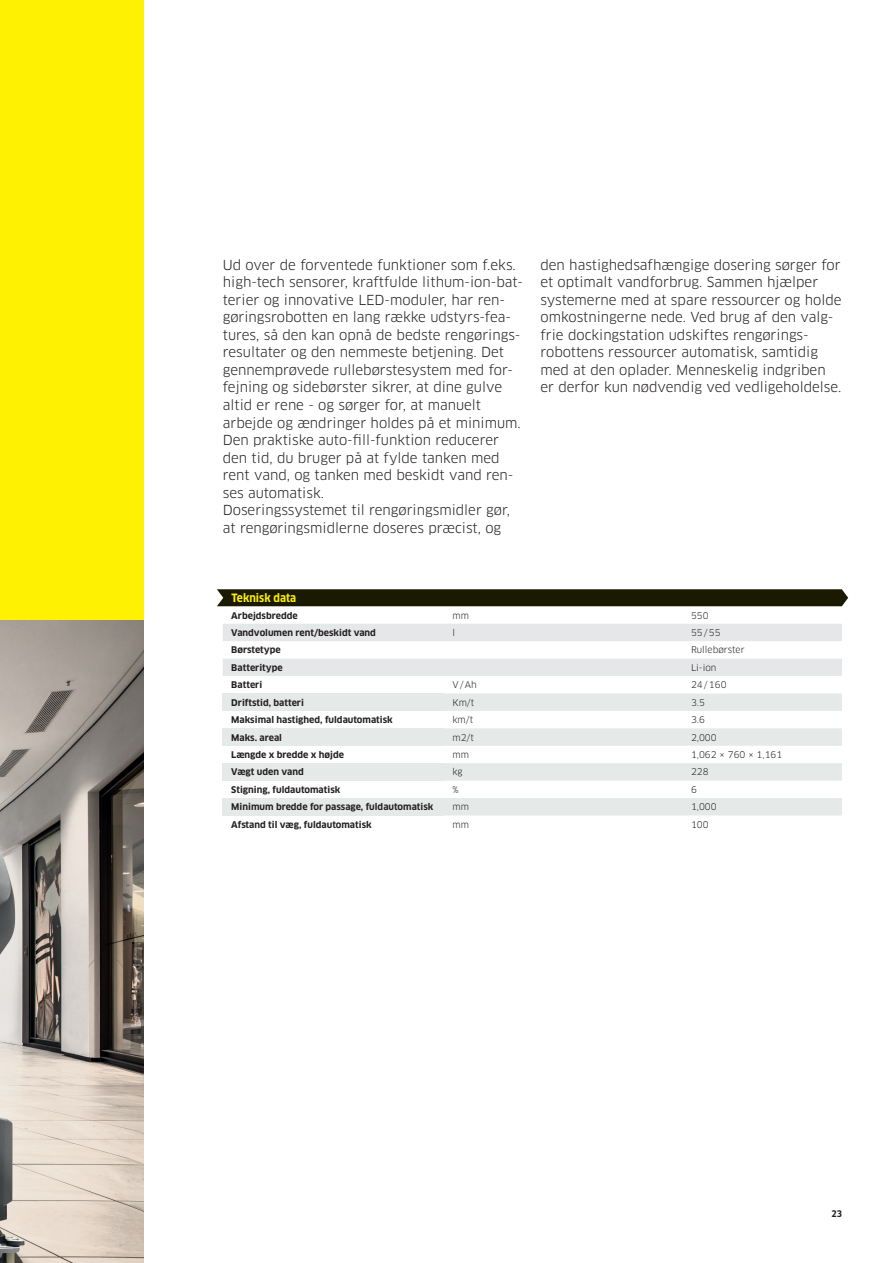
<style>
.page{position:relative;width:893px;height:1263px;background:#fff}
.page>*{position:absolute;margin:0;border:0;box-sizing:border-box;transform-origin:0 0}
.Copytext_Book_9pt{font:13.5px/17.5px "Clan Pro";color:#231f20}
.Table_Headline_Narro{font:700 11.25px "Clan Pro Narr";color:#fff101}
.Table_Copy_Book_6pt{font:700 9px "Clan Pro";color:#231f20}
.Table_Copy_Book_6pt-2{font:9px "Clan Pro";color:#231f20}
.t1{font:700 9px "Clan Pro Narr";color:#231f20}
</style>
<div class="page">
<div style="left:0;top:0;width:143px;height:621px;background:#fff101"></div>
<img style="left:0;top:621px;width:143px;height:642px">
<svg style="left:223px;top:606px;width:619px;height:1px"></svg>
<svg style="left:223px;top:624px;width:619px;height:52px"></svg>
<div style="left:223px;top:693px;width:221px;height:18px;background:#e5eae8"></div>
<div style="left:444px;top:693px;width:398px;height:18px;background:#e5eae8"></div>
<div style="left:223px;top:728px;width:221px;height:18px;background:#e5eae8"></div>
<div style="left:444px;top:728px;width:398px;height:18px;background:#e5eae8"></div>
<div style="left:223px;top:763px;width:221px;height:18px;background:#e5eae8"></div>
<svg style="left:444px;top:763px;width:398px;height:52px"></svg>
<div style="left:223px;top:798px;width:221px;height:17px;background:#e5eae8"></div>
<div style="left:217px;top:589px;width:631px;height:17px;background:#191a00"></div>
<p class="Copytext_Book_9pt" style="left:223px;top:256px;width:302px">Ud over de forventede funktioner som f.eks. high-tech sensorer, kraftfulde lithum-ion-bat&shy;terier og innovative LED-moduler, har ren&shy;gøringsrobotten en lang række udstyrs-fea&shy;tures, så den kan opnå de bedste rengørings&shy;resultater og den nemmeste betjening. Det gennemprøvede rullebørstesystem med for&shy;fejning og sidebørster sikrer, at dine gulve altid er rene - og sørger for, at manuelt arbejde og ændringer holdes på et minimum.<br>Den praktiske auto-fill-funktion reducerer den tid, du bruger på at fylde tanken med rent vand, og tanken med beskidt vand ren&shy;ses automatisk.</p>
<p class="Copytext_Book_9pt" style="left:223px;top:502px;width:289px">Doseringssystemet til rengøringsmidler gør, at rengøringsmidlerne doseres præcist, og</p>
<p class="Copytext_Book_9pt" style="left:540px;top:256px;width:303px">den hastighedsafhængige dosering sørger for et optimalt vandforbrug. Sammen hjælper systemerne med at spare ressourcer og holde omkostningerne nede. Ved brug af den valg&shy;frie dockingstation udskiftes rengørings&shy;robottens ressourcer automatisk, samtidig med at den oplader. Menneskelig indgriben er derfor kun nødvendig ved vedligeholdelse.</p>
<p class="Table_Headline_Narro" style="left:231px;top:591px;width:66px">Teknisk data</p>
<p class="Table_Copy_Book_6pt" style="left:231px;top:610px;width:68px">Arbejdsbredde</p>
<p class="Table_Copy_Book_6pt-2" style="left:452px;top:610px;width:18px">mm</p>
<p class="Table_Copy_Book_6pt-2" style="left:691px;top:610px;width:19px">550</p>
<p class="Table_Copy_Book_6pt" style="left:231px;top:627px;width:146px">Vandvolumen rent/beskidt vand</p>
<p class="Table_Copy_Book_6pt-2" style="left:452px;top:627px;width:4px">l</p>
<p class="Table_Copy_Book_6pt-2" style="left:691px;top:627px;width:31px">55/55</p>
<p class="Table_Copy_Book_6pt" style="left:231px;top:645px;width:51px">Børstetype</p>
<p class="Table_Copy_Book_6pt-2" style="left:691px;top:645px;width:55px">Rullebørster</p>
<p class="Table_Copy_Book_6pt" style="left:231px;top:662px;width:53px">Batteritype</p>
<p class="Table_Copy_Book_6pt-2" style="left:691px;top:662px;width:27px">Li-ion</p>
<p class="Table_Copy_Book_6pt" style="left:231px;top:680px;width:32px">Batteri</p>
<p class="Table_Copy_Book_6pt-2" style="left:452px;top:680px;width:26px">V/Ah</p>
<p class="Table_Copy_Book_6pt-2" style="left:691px;top:680px;width:37px">24/160</p>
<p class="Table_Copy_Book_6pt" style="left:231px;top:697px;width:74px">Driftstid, batteri</p>
<p class="Table_Copy_Book_6pt-2" style="left:452px;top:697px;width:23px">Km/t</p>
<p class="Table_Copy_Book_6pt-2" style="left:691px;top:697px;width:15px">3.5</p>
<p class="Table_Copy_Book_6pt" style="left:231px;top:714px;width:163px">Maksimal hastighed, fuldautomatisk</p>
<p class="Table_Copy_Book_6pt-2" style="left:452px;top:714px;width:22px">km/t</p>
<p class="Table_Copy_Book_6pt-2" style="left:691px;top:714px;width:15px">3.6</p>
<p class="Table_Copy_Book_6pt" style="left:231px;top:732px;width:52px">Maks. areal</p>
<p class="Table_Copy_Book_6pt-2" style="left:452px;top:732px;width:23px">m2/t</p>
<p class="Table_Copy_Book_6pt-2" style="left:691px;top:732px;width:27px">2,000</p>
<p class="Table_Copy_Book_6pt" style="left:231px;top:749px;width:114px">Længde x bredde x højde</p>
<p class="Table_Copy_Book_6pt-2" style="left:452px;top:749px;width:18px">mm</p>
<p class="Table_Copy_Book_6pt-2" style="left:691px;top:749px;width:93px">1,062 × 760 × 1,161</p>
<p class="Table_Copy_Book_6pt" style="left:231px;top:767px;width:74px">Vægt uden vand</p>
<p class="Table_Copy_Book_6pt-2" style="left:452px;top:767px;width:12px">kg</p>
<p class="Table_Copy_Book_6pt-2" style="left:691px;top:767px;width:19px">228</p>
<p class="Table_Copy_Book_6pt" style="left:231px;top:784px;width:111px">Stigning, fuldautomatisk</p>
<p class="Table_Copy_Book_6pt-2" style="left:452px;top:784px;width:8px">%</p>
<p class="Table_Copy_Book_6pt-2" style="left:691px;top:784px;width:7px">6</p>
<p class="Table_Copy_Book_6pt" style="left:231px;top:802px;width:204px">Minimum bredde for passage, fuldautomatisk</p>
<p class="Table_Copy_Book_6pt-2" style="left:452px;top:802px;width:18px">mm</p>
<p class="Table_Copy_Book_6pt-2" style="left:691px;top:802px;width:27px">1,000</p>
<p class="Table_Copy_Book_6pt" style="left:231px;top:819px;width:142px">Afstand til væg, fuldautomatisk</p>
<p class="Table_Copy_Book_6pt-2" style="left:452px;top:819px;width:18px">mm</p>
<p class="Table_Copy_Book_6pt-2" style="left:691px;top:819px;width:19px">100</p>
<p class="t1" style="left:831px;top:1209px;width:12px">23</p>
</div>
